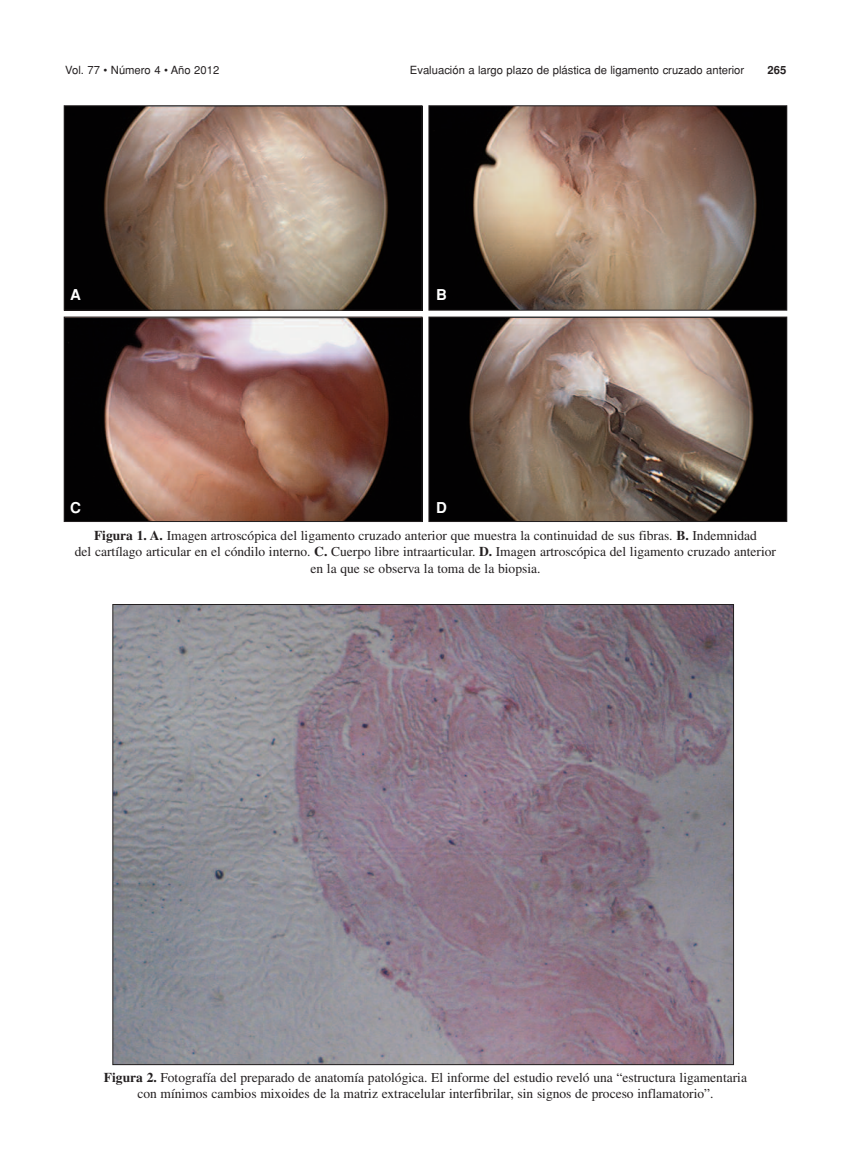
<style>
.page{position:relative;width:851px;height:1170px;background:#fff}
.page>*{position:absolute;margin:0;border:0;box-sizing:border-box;transform-origin:0 0}
.t1{font:700 15px "Helvetica";color:#fff}
.t2{font:13.5px/16.2px "Times";color:#231f20;text-align:center}
.t3{font:11.25px "Helvetica";color:#231f20}
.t4{font:700 11.25px "Helvetica";color:#231f20}
.s1{font-weight:700}
</style>
<div class="page">
<img style="left:66px;top:107px;width:354px;height:201px">
<div style="left:64px;top:105px;width:358px;height:205px;border:1px solid #231f20"></div>
<img style="left:430px;top:107px;width:355px;height:201px">
<div style="left:428px;top:105px;width:359px;height:205px;border:1px solid #231f20"></div>
<img style="left:66px;top:319px;width:354px;height:201px">
<div style="left:64px;top:317px;width:358px;height:205px;border:1px solid #231f20"></div>
<img style="left:430px;top:319px;width:355px;height:201px">
<div style="left:428px;top:317px;width:359px;height:205px;border:1px solid #231f20"></div>
<img style="left:114px;top:606px;width:617px;height:456px">
<p class="t3" style="left:65px;top:63px;width:155px">Vol. 77 • Número 4 • Año 2012</p>
<p class="t3" style="left:410px;top:63px;width:336px">Evaluación a largo plazo de plástica de ligamento cruzado anterior</p>
<p class="t4" style="left:767px;top:63px;width:20px">265</p>
<p class="t1" style="left:70px;top:286px;width:12px">A</p>
<p class="t1" style="left:436px;top:286px;width:12px">B</p>
<p class="t1" style="left:70px;top:499px;width:12px">C</p>
<p class="t1" style="left:436px;top:499px;width:12px">D</p>
<p class="t2" style="left:75px;top:529px;width:702px"><span class="s1">Figura 1. A.</span> Imagen artroscópica del ligamento cruzado anterior que muestra la continuidad de sus fibras. <span class="s1">B.</span> Indemnidad<br>del cartílago articular en el cóndilo interno. <span class="s1">C.</span> Cuerpo libre intraarticular. <span class="s1">D.</span> Imagen artroscópica del ligamento cruzado anterior en la que se observa la toma de la biopsia.</p>
<p class="t2" style="left:104px;top:1070px;width:644px"><span class="s1">Figura 2.</span> Fotografía del preparado de anatomía patológica. El informe del estudio reveló una “estructura ligamentaria con mínimos cambios mixoides de la matriz extracelular interfibrilar, sin signos de proceso inflamatorio”.</p>
</div>
